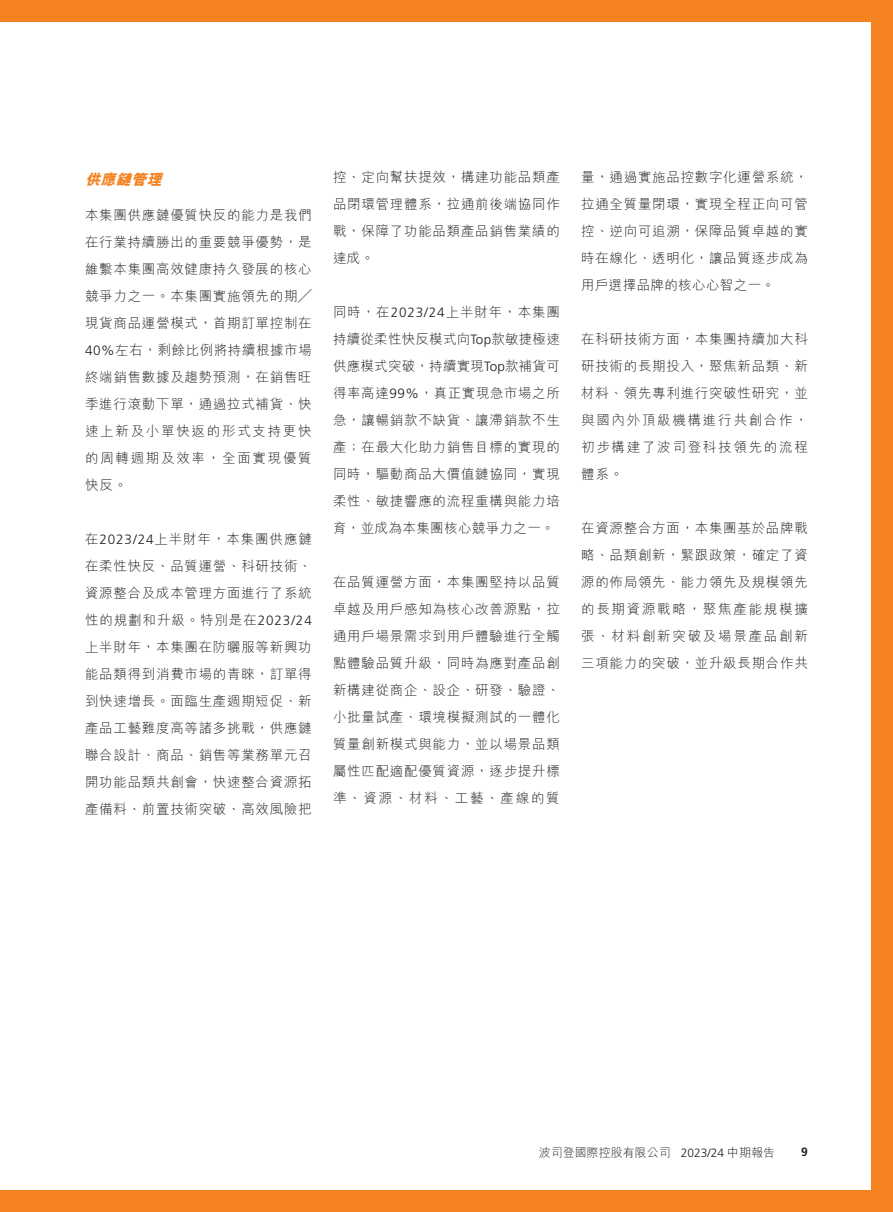
<style>
.page{position:relative;width:893px;height:1212px;background:#fff}
.page>*{position:absolute;margin:0;border:0;box-sizing:border-box;transform-origin:0 0}
.t1{font:italic 800 15px "M Hei HK";color:#f58220}
.t2{font:300 13.5px/27px "M Hei HK";letter-spacing:.055em;color:#231f20;text-align:justify}
.t3{font:300 12px "M Hei HK";color:#231f20}
.t4{font:700 12px "Frutiger LT Std";color:#231f20}
.s1{font-family:"Frutiger LT Std"}
</style>
<div class="page">
<div style="left:0;top:0;width:893px;height:21px;background:#f58220"></div>
<div style="left:0;top:1191px;width:893px;height:21px;background:#f58220"></div>
<div style="left:872px;top:0;width:21px;height:1212px;background:#f58220"></div>
<p class="t1" style="left:85px;top:172px;width:82px">供應鏈管理</p>
<p class="t2" style="left:85px;top:202px;width:228px">本集團供應鏈優質快反的能力是我們在行業持續勝出的重要競爭優勢，是維繫本集團高效健康持久發展的核心競爭力之一。本集團實施領先的期╱現貨商品運營模式，首期訂單控制在<span class="s1">40%</span>左右，剩餘比例將持續根據市場終端銷售數據及趨勢預測，在銷售旺季進行滾動下單，通過拉式補貨、快速上新及小單快返的形式支持更快的周轉週期及效率，全面實現優質快反。</p>
<p class="t2" style="left:85px;top:526px;width:228px">在<span class="s1">2023/24</span>上半財年，本集團供應鏈在柔性快反、品質運營、科研技術、資源整合及成本管理方面進行了系統性的規劃和升級。特別是在<span class="s1">2023/24</span>上半財年，本集團在防曬服等新興功能品類得到消費市場的青睞，訂單得到快速增長。面臨生產週期短促、新產品工藝難度高等諸多挑戰，供應鏈聯合設計、商品、銷售等業務單元召開功能品類共創會，快速整合資源拓產備料、前置技術突破、高效風險把</p>
<p class="t2" style="left:333px;top:163px;width:228px">控、定向幫扶提效，構建功能品類產品閉環管理體系，拉通前後端協同作戰，保障了功能品類產品銷售業績的達成。</p>
<p class="t2" style="left:333px;top:298px;width:228px">同時，在<span class="s1">2023/24</span>上半財年，本集團持續從柔性快反模式向<span class="s1">Top</span>款敏捷極速供應模式突破，持續實現<span class="s1">Top</span>款補貨可得率高達<span class="s1">99%</span>，真正實現急市場之所急，讓暢銷款不缺貨、讓滯銷款不生產；在最大化助力銷售目標的實現的同時，驅動商品大價值鏈協同，實現柔性、敏捷響應的流程重構與能力培育，並成為本集團核心競爭力之一。</p>
<p class="t2" style="left:333px;top:568px;width:228px">在品質運營方面，本集團堅持以品質卓越及用戶感知為核心改善源點，拉通用戶場景需求到用戶體驗進行全觸點體驗品質升級，同時為應對產品創新構建從商企、設企、研發、驗證、小批量試產、環境模擬測試的一體化質量創新模式與能力，並以場景品類屬性匹配適配優質資源，逐步提升標準、資源、材料、工藝、產線的質</p>
<p class="t2" style="left:581px;top:163px;width:228px">量，通過實施品控數字化運營系統，拉通全質量閉環，實現全程正向可管控、逆向可追溯，保障品質卓越的實時在線化、透明化，讓品質逐步成為用戶選擇品牌的核心心智之一。</p>
<p class="t2" style="left:581px;top:325px;width:228px">在科研技術方面，本集團持續加大科研技術的長期投入，聚焦新品類、新材料、領先專利進行突破性研究，並與國內外頂級機構進行共創合作，初步構建了波司登科技領先的流程體系。</p>
<p class="t2" style="left:581px;top:514px;width:228px">在資源整合方面，本集團基於品牌戰略、品類創新，緊跟政策，確定了資源的佈局領先、能力領先及規模領先的長期資源戰略，聚焦產能規模擴張、材料創新突破及場景產品創新三項能力的突破，並升級長期合作共</p>
<p class="t3" style="left:539px;top:1146px;width:238px">波司登國際控股有限公司 <span class="s1">2023/24</span> 中期報告</p>
<p class="t4" style="left:801px;top:1145px;width:8px">9</p>
</div>
